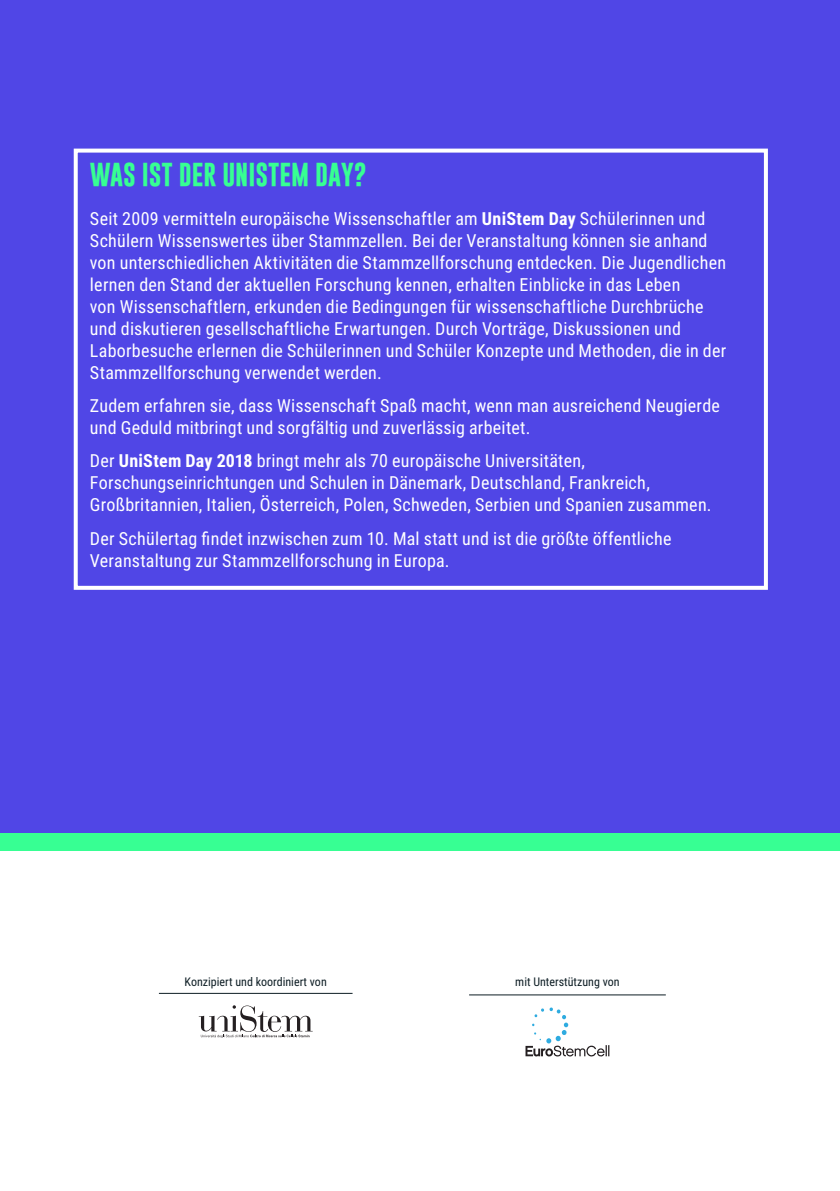
<style>
.page{position:relative;width:840px;height:1191px;background:#fff}
.page>*{position:absolute;margin:0;border:0;box-sizing:border-box;transform-origin:0 0}
.t1{font:700 24px "Gobold";color:#37ff93}
.t2{font:18px/22px "Roboto Condensed";letter-spacing:.015em;color:#fff}
.t3{font:12px "Roboto Condensed";color:#0d1d24}
.s1{font-weight:700}
</style>
<div class="page">
<div style="left:0;top:0;width:839px;height:833px;background:#5046e6"></div>
<div style="left:74px;top:149px;width:693px;height:441px;border:4px solid #fff"></div>
<svg style="left:525px;top:1007px;width:84px;height:49px"></svg>
<hr style="left:469px;top:994px;width:196px;height:1px;background:#0d1d24">
<svg style="left:199px;top:1005px;width:113px;height:32px"></svg>
<hr style="left:159px;top:993px;width:193px;height:1px;background:#0d1d24">
<div style="left:0;top:833px;width:839px;height:17px;background:#37ff93"></div>
<p class="t1" style="left:90px;top:158px;width:278px">WAS IST DER UNISTEM DAY?</p>
<p class="t2" style="left:90px;top:206px;width:637px">Seit 2009 vermitteln europäische Wissenschaftler am <span class="s1">UniStem Day</span> Schülerinnen und Schülern Wissenswertes über Stammzellen. Bei der Veranstaltung können sie anhand von unterschiedlichen Aktivitäten die Stammzellforschung entdecken. Die Jugendlichen lernen den Stand der aktuellen Forschung kennen, erhalten Einblicke in das Leben<br>von Wissenschaftlern, erkunden die Bedingungen für wissenschaftliche Durchbrüche und diskutieren gesellschaftliche Erwartungen. Durch Vorträge, Diskussionen und Laborbesuche erlernen die Schülerinnen und Schüler Konzepte und Methoden, die in der Stammzellforschung verwendet werden.</p>
<p class="t2" style="left:90px;top:394px;width:631px">Zudem erfahren sie, dass Wissenschaft Spaß macht, wenn man ausreichend Neugierde und Geduld mitbringt und sorgfältig und zuverlässig arbeitet.</p>
<p class="t2" style="left:90px;top:449px;width:623px">Der <span class="s1">UniStem Day 2018</span> bringt mehr als 70 europäische Universitäten,<br>Forschungseinrichtungen und Schulen in Dänemark, Deutschland, Frankreich,<br>Großbritannien, Italien, Österreich, Polen, Schweden, Serbien und Spanien zusammen.</p>
<p class="t2" style="left:90px;top:526px;width:582px">Der Schülertag findet inzwischen zum 10. Mal statt und ist die größte öffentliche<br>Veranstaltung zur Stammzellforschung in Europa.</p>
<p class="t3" style="left:184px;top:973px;width:144px">Konzipiert und koordiniert von</p>
<p class="t3" style="left:515px;top:973px;width:106px">mit Unterstützung von</p>
</div>
